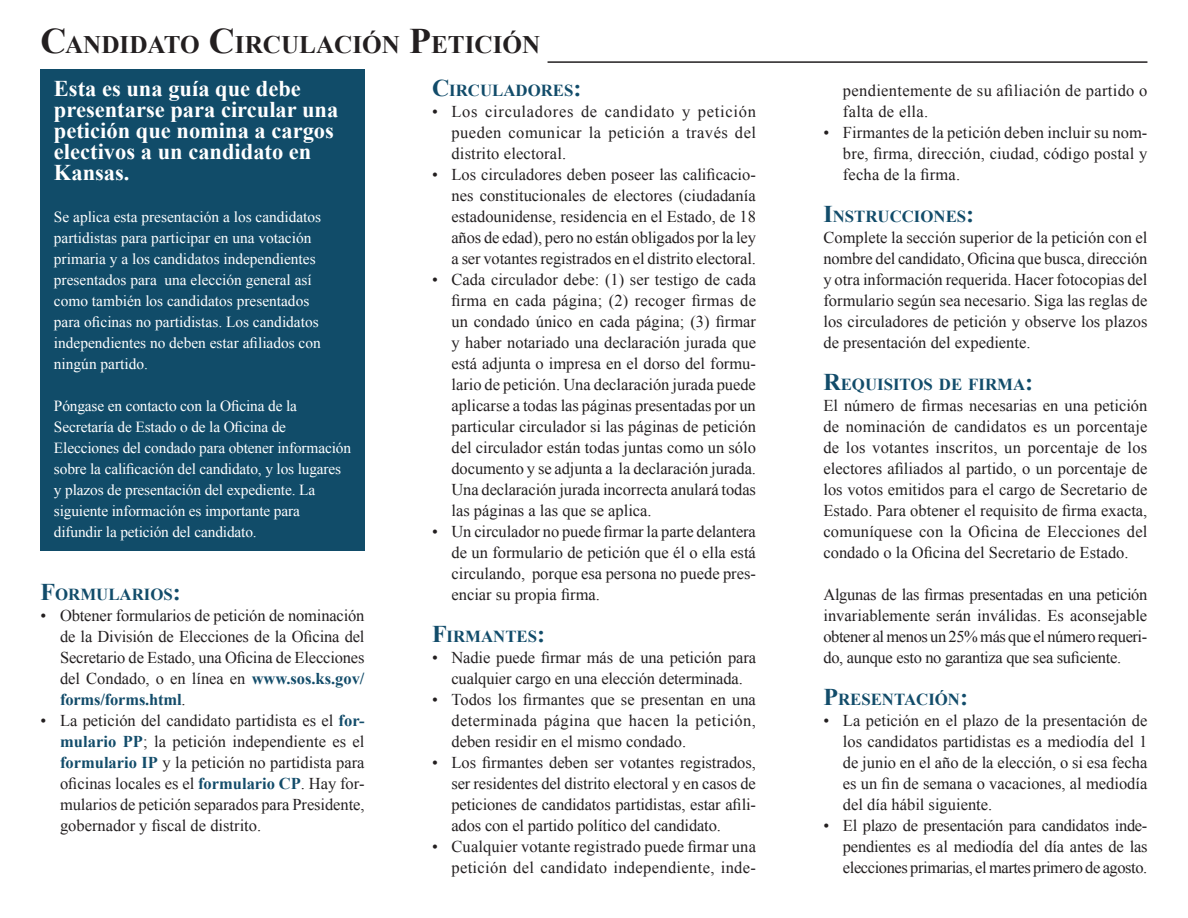
<style>
.page{position:relative;width:1188px;height:918px;background:#fff}
.page>*{position:absolute;margin:0;border:0;box-sizing:border-box;transform-origin:0 0}
.Headline{font:700 25.2px "Times New Roman";color:#231f20}
.Opening_Statement{font:700 22.5px/21px "Times New Roman";color:#fff}
.Subheadline{font:700 16.8px "Times New Roman";color:#124c6a}
.Opening_Statement-2{font:700 16.8px "Times New Roman";color:#124c6a}
.Body_text{font:16.5px/21px "Times New Roman";color:#231f20;text-align:justify}
.Body_text-2{font:16.5px/21px "Times New Roman";letter-spacing:.02em;color:#231f20}
.Body_text-3{font:15.3px/21px "Times New Roman";color:#fff}
.s1{font-size:36px}
.s2{font-size:24px}
.s3{font-weight:700;color:#124c6a}
</style>
<div class="page">
<hr style="left:548px;top:61px;width:599px;height:2px;background:#231f20">
<div style="left:40px;top:69px;width:325px;height:482px;background:#114c69"></div>
<p class="Headline" style="left:40px;top:27px;width:501px"><span class="s1">C</span>ANDIDATO <span class="s1">C</span>IRCULACIÓN <span class="s1">P</span>ETICIÓN</p>
<p class="Opening_Statement" style="left:54px;top:77px;width:286px">Esta es una guía que debe presentarse para circular una petición que nomina a cargos electivos a un candidato en<br>Kansas.</p>
<p class="Body_text-3" style="left:54px;top:206px;width:269px">Se aplica esta presentación a los candidatos partidistas para participar en una votación primaria y a los candidatos independientes presentados para una elección general así como también los candidatos presentados para oficinas no partidistas. Los candidatos independientes no deben estar afiliados con ningún partido.</p>
<p class="Body_text-3" style="left:54px;top:395px;width:299px">Póngase en contacto con la Oficina de la Secretaría de Estado o de la Oficina de Elecciones del condado para obtener información sobre la calificación del candidato, y los lugares y plazos de presentación del expediente. La siguiente información es importante para difundir la petición del candidato.</p>
<p class="Opening_Statement-2" style="left:41px;top:583px;width:142px"><span class="s2">F</span>ORMULARIOS<span class="s2">:</span></p>
<p class="Body_text" style="left:60px;top:605px;width:306px;text-indent:-19px">• Obtener formularios de petición de nominación de la División de Elecciones de la Oficina del Secretario de Estado, una Oficina de Elecciones del Condado, o en línea en <span class="s3">www.sos.ks.gov/ forms/forms.html</span>.</p>
<p class="Body_text" style="left:60px;top:710px;width:306px;text-indent:-19px">• La petición del candidato partidista es el <span class="s3">for&shy;mulario PP</span>; la petición independiente es el <span class="s3">formulario IP</span> y la petición no partidista para oficinas locales es el <span class="s3">formulario CP</span>. Hay for&shy;mularios de petición separados para Presidente, gobernador y fiscal de distrito.</p>
<p class="Subheadline" style="left:432px;top:79px;width:151px"><span class="s2">C</span>IRCULADORES<span class="s2">:</span></p>
<p class="Body_text" style="left:452px;top:101px;width:306px;text-indent:-20px">• Los circuladores de candidato y petición pueden comunicar la petición a través del distrito electoral.</p>
<p class="Body_text" style="left:452px;top:164px;width:306px;text-indent:-20px">• Los circuladores deben poseer las calificacio&shy;nes constitucionales de electores (ciudadanía estadounidense, residencia en el Estado, de 18 años de edad), pero no están obligados por la ley a ser votantes registrados en el distrito electoral.</p>
<p class="Body_text" style="left:452px;top:269px;width:306px;text-indent:-20px">• Cada circulador debe: (1) ser testigo de cada firma en cada página; (2) recoger firmas de un condado único en cada página; (3) firmar y haber notariado una declaración jurada que está adjunta o impresa en el dorso del formu&shy;lario de petición. Una declaración jurada puede aplicarse a todas las páginas presentadas por un particular circulador si las páginas de petición del circulador están todas juntas como un sólo documento y se adjunta a la declaración jurada.<br>Una declaración jurada incorrecta anulará todas las páginas a las que se aplica.</p>
<p class="Body_text" style="left:452px;top:521px;width:306px;text-indent:-20px">• Un circulador no puede firmar la parte delantera de un formulario de petición que él o ella está circulando, porque esa persona no puede pres&shy;enciar su propia firma.</p>
<p class="Subheadline" style="left:432px;top:625px;width:115px"><span class="s2">F</span>IRMANTES<span class="s2">:</span></p>
<p class="Body_text" style="left:432px;top:647px;width:326px;text-align:center">• Nadie puede firmar más de una petición para cualquier cargo en una elección determinada.</p>
<p class="Body_text" style="left:452px;top:689px;width:306px;text-indent:-20px">• Todos los firmantes que se presentan en una determinada página que hacen la petición, deben residir en el mismo condado.</p>
<p class="Body_text" style="left:452px;top:752px;width:306px;text-indent:-20px">• Los firmantes deben ser votantes registrados, ser residentes del distrito electoral y en casos de peticiones de candidatos partidistas, estar afili&shy;ados con el partido político del candidato.</p>
<p class="Body_text" style="left:432px;top:836px;width:325px;text-align:right">• Cualquier votante registrado puede firmar una petición del candidato independiente, inde-</p>
<p class="Body_text-2" style="left:843px;top:80px;width:306px">pendientemente de su afiliación de partido o falta de ella.</p>
<p class="Body_text" style="left:843px;top:122px;width:306px;text-indent:-20px">• Firmantes de la petición deben incluir su nom&shy;bre, firma, dirección, ciudad, código postal y fecha de la firma.</p>
<p class="Subheadline" style="left:823px;top:205px;width:152px"><span class="s2">I</span>NSTRUCCIONES<span class="s2">:</span></p>
<p class="Body_text" style="left:823px;top:227px;width:326px">Complete la sección superior de la petición con el nombre del candidato, Oficina que busca, dirección y otra información requerida. Hacer fotocopias del formulario según sea necesario. Siga las reglas de los circuladores de petición y observe los plazos de presentación del expediente.</p>
<p class="Subheadline" style="left:823px;top:373px;width:211px"><span class="s2">R</span>EQUISITOS DE FIRMA<span class="s2">:</span></p>
<p class="Body_text" style="left:823px;top:395px;width:326px">El número de firmas necesarias en una petición de nominación de candidatos es un porcentaje de los votantes inscritos, un porcentaje de los electores afiliados al partido, o un porcentaje de los votos emitidos para el cargo de Secretario de Estado. Para obtener el requisito de firma exacta, comuníquese con la Oficina de Elecciones del condado o la Oficina del Secretario de Estado.</p>
<p class="Body_text" style="left:823px;top:584px;width:326px">Algunas de las firmas presentadas en una petición invariablemente serán inválidas. Es aconsejable obtener al menos un 25% más que el número requeri&shy;do, aunque esto no garantiza que sea suficiente.</p>
<p class="Subheadline" style="left:823px;top:688px;width:146px"><span class="s2">P</span>RESENTACIÓN<span class="s2">:</span></p>
<p class="Body_text" style="left:843px;top:710px;width:306px;text-indent:-20px">• La petición en el plazo de la presentación de los candidatos partidistas es a mediodía del 1 de junio en el año de la elección, o si esa fecha es un fin de semana o vacaciones, al mediodía del día hábil siguiente.</p>
<p class="Body_text" style="left:843px;top:815px;width:306px;text-indent:-20px">• El plazo de presentación para candidatos inde&shy;pendientes es al mediodía del día antes de las elecciones primarias, el martes primero de agosto.</p>
</div>
